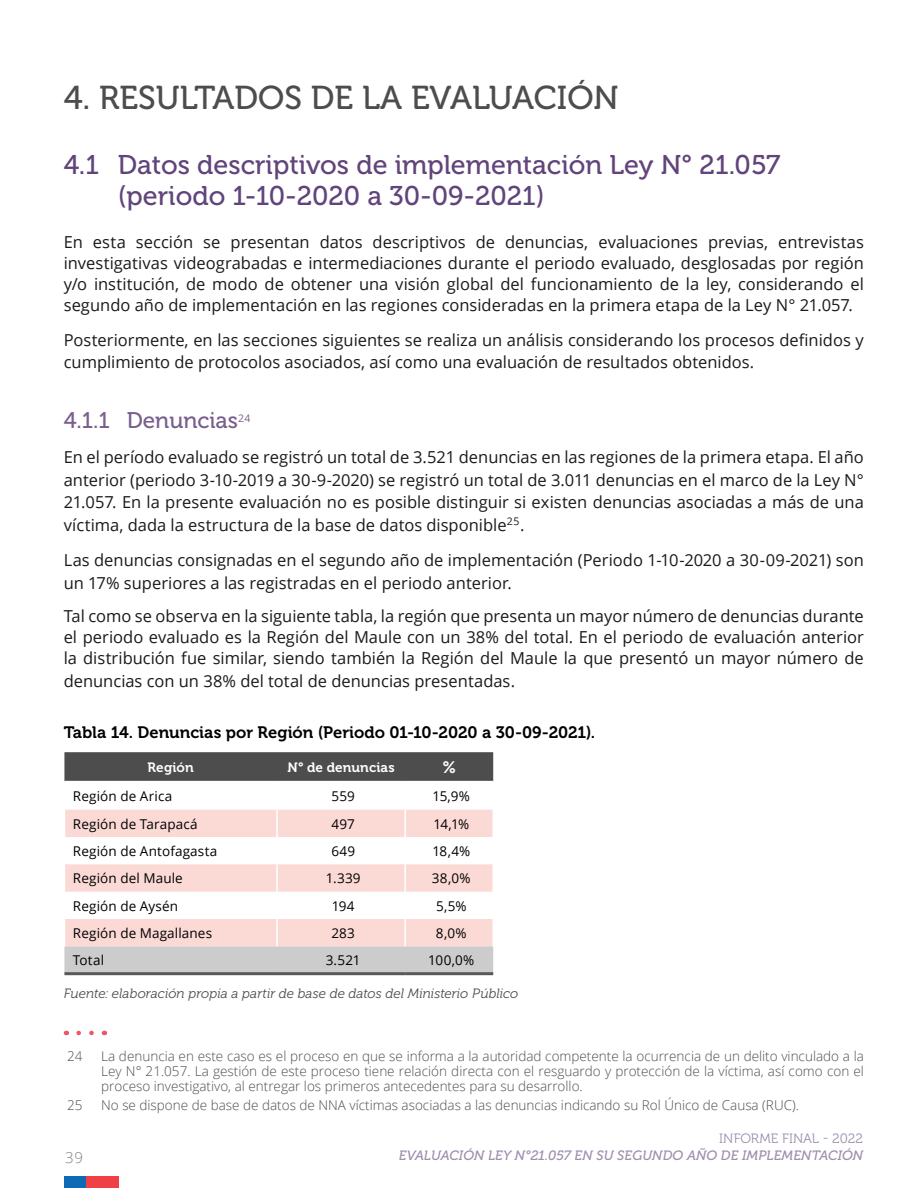
<style>
.page{position:relative;width:918px;height:1188px;background:#fff}
.page>*{position:absolute;margin:0;border:0;box-sizing:border-box;transform-origin:0 0}
.t1{font:33px "Museo 500";color:#4d4d4d}
.t2{font:27px/31px "Museo 500";color:#61447b}
.t3{font:22.5px "Museo 500";color:#785f8d}
.t4{font:16.5px/21px "Open Sans";color:#1a1a1a;text-align:justify}
.t5{font:16.5px "Museo 700";letter-spacing:-.005em;color:#000}
.t6{font:16.5px "Museo 700";color:#fff}
.t7{font:300 15px "Open Sans";color:#808080}
.t8{font:300 13.5px/15px "Open Sans";color:#4d4d4d;text-align:justify}
.t9{font:13.5px "Open Sans";letter-spacing:.01em;color:#000}
.t10{font:italic 13.5px "Museo 300";letter-spacing:.005em;color:#4d4d4d}
.t11{font:italic 13.5px "Museo 500";letter-spacing:.005em;color:#9f8dad}
.t12{font:13.5px "Museo 700";letter-spacing:.01em;color:#fff}
.t13{font:13.5px "Museo 300";letter-spacing:-.005em;color:#9f8dad}
</style>
<div class="page">
<svg style="left:64px;top:752px;width:429px;height:29px;background:#4f4f4f"></svg>
<svg style="left:65px;top:810px;width:427px;height:82px;fill:#fbdad6"></svg>
<hr style="left:276px;top:810px;width:2px;height:27px;background:#fff">
<hr style="left:404px;top:810px;width:2px;height:27px;background:#fff">
<hr style="left:276px;top:864px;width:2px;height:28px;background:#fff">
<hr style="left:404px;top:864px;width:2px;height:28px;background:#fff">
<svg style="left:64px;top:919px;width:429px;height:53px;background:#e4d3d1"></svg>
<hr style="left:492px;top:919px;width:2px;height:27px;background:#fff">
<hr style="left:64px;top:972px;width:213px;height:3px;background:#58595b">
<hr style="left:277px;top:972px;width:128px;height:3px;background:#58595b">
<hr style="left:405px;top:972px;width:88px;height:3px;background:#58595b">
<svg style="left:79px;top:1031px;width:15px;height:4px"></svg>
<div style="left:64px;top:1176px;width:23px;height:12px;background:#0f69b4"></div>
<div style="left:87px;top:1176px;width:32px;height:12px;background:#ef4144"></div>
<h1 class="t1" style="left:64px;top:80px;width:557px">4. RESULTADOS DE LA EVALUACIÓN</h1>
<h2 class="t2" style="left:118px;top:150px;width:664px;text-indent:-54px">4.1 Datos descriptivos de implementación Ley N° 21.057 (periodo 1-10-2020 a 30-09-2021)</h2>
<p class="t4" style="left:64px;top:231px;width:802px">En esta sección se presentan datos descriptivos de denuncias, evaluaciones previas, entrevistas investigativas videograbadas e intermediaciones durante el periodo evaluado, desglosadas por región y/o institución, de modo de obtener una visión global del funcionamiento de la ley, considerando el segundo año de implementación en las regiones consideradas en la primera etapa de la Ley N° 21.057.</p>
<p class="t4" style="left:64px;top:328px;width:802px;line-height:22.5px">Posteriormente, en las secciones siguientes se realiza un análisis considerando los procesos definidos y cumplimiento de protocolos asociados, así como una evaluación de resultados obtenidos.</p>
<h3 class="t3" style="left:64px;top:408px;width:188px">4.1.1 Denuncias<sup>24</sup></h3>
<p class="t4" style="left:64px;top:446px;width:802px;line-height:22.5px">En el período evaluado se registró un total de 3.521 denuncias en las regiones de la primera etapa. El año anterior (periodo 3-10-2019 a 30-9-2020) se registró un total de 3.011 denuncias en el marco de la Ley N° 21.057. En la presente evaluación no es posible distinguir si existen denuncias asociadas a más de una víctima, dada la estructura de la base de datos disponible<sup>25</sup>.</p>
<p class="t4" style="left:64px;top:549px;width:802px;line-height:22.5px">Las denuncias consignadas en el segundo año de implementación (Periodo 1-10-2020 a 30-09-2021) son un 17% superiores a las registradas en el periodo anterior.</p>
<p class="t4" style="left:64px;top:606px;width:802px">Tal como se observa en la siguiente tabla, la región que presenta un mayor número de denuncias durante el periodo evaluado es la Región del Maule con un 38% del total. En el periodo de evaluación anterior la distribución fue similar, siendo también la Región del Maule la que presentó un mayor número de</p>
<p class="t4" style="left:64px;top:670px;width:453px">denuncias con un 38% del total de denuncias presentadas.</p>
<p class="t5" style="left:64px;top:723px;width:533px">Tabla 14. Denuncias por Región (Periodo 01-10-2020 a 30-09-2021).</p>
<p class="t12" style="left:148px;top:760px;width:48px">Región</p>
<p class="t12" style="left:287px;top:760px;width:109px">N° de denuncias</p>
<p class="t6" style="left:442px;top:758px;width:15px">%</p>
<p class="t9" style="left:73px;top:787px;width:101px">Región de Arica</p>
<p class="t9" style="left:332px;top:787px;width:25px">559</p>
<p class="t9" style="left:433px;top:787px;width:39px">15,9%</p>
<p class="t9" style="left:73px;top:814px;width:126px">Región de Tarapacá</p>
<p class="t9" style="left:332px;top:814px;width:25px">497</p>
<p class="t9" style="left:433px;top:814px;width:37px">14,1%</p>
<p class="t9" style="left:73px;top:842px;width:146px">Región de Antofagasta</p>
<p class="t9" style="left:331px;top:842px;width:25px">649</p>
<p class="t9" style="left:432px;top:842px;width:39px">18,4%</p>
<p class="t9" style="left:73px;top:869px;width:111px">Región del Maule</p>
<p class="t9" style="left:326px;top:869px;width:36px">1.339</p>
<p class="t9" style="left:432px;top:869px;width:40px">38,0%</p>
<p class="t9" style="left:73px;top:896px;width:107px">Región de Aysén</p>
<p class="t9" style="left:332px;top:896px;width:24px">194</p>
<p class="t9" style="left:436px;top:896px;width:32px">5,5%</p>
<p class="t9" style="left:73px;top:924px;width:141px">Región de Magallanes</p>
<p class="t9" style="left:331px;top:924px;width:25px">283</p>
<p class="t9" style="left:436px;top:924px;width:32px">8,0%</p>
<p class="t9" style="left:73px;top:951px;width:33px">Total</p>
<p class="t9" style="left:326px;top:951px;width:36px">3.521</p>
<p class="t9" style="left:428px;top:951px;width:48px">100,0%</p>
<p class="t10" style="left:64px;top:987px;width:456px">Fuente: elaboración propia a partir de base de datos del Ministerio Público</p>
<p class="t8" style="left:67px;top:1048px;width:17px">24</p>
<p class="t8" style="left:101px;top:1048px;width:764px">La denuncia en este caso es el proceso en que se informa a la autoridad competente la ocurrencia de un delito vinculado a la Ley N° 21.057. La gestión de este proceso tiene relación directa con el resguardo y protección de la víctima, así como con el proceso investigativo, al entregar los primeros antecedentes para su desarrollo.</p>
<p class="t8" style="left:67px;top:1097px;width:17px">25</p>
<p class="t8" style="left:101px;top:1097px;width:699px">No se dispone de base de datos de NNA víctimas asociadas a las denuncias indicando su Rol Único de Causa (RUC).</p>
<p class="t13" style="left:719px;top:1132px;width:145px">INFORME FINAL - 2022</p>
<p class="t7" style="left:65px;top:1147px;width:19px">39</p>
<p class="t11" style="left:399px;top:1148px;width:466px">EVALUACIÓN LEY N°21.057 EN SU SEGUNDO AÑO DE IMPLEMENTACIÓN</p>
</div>
